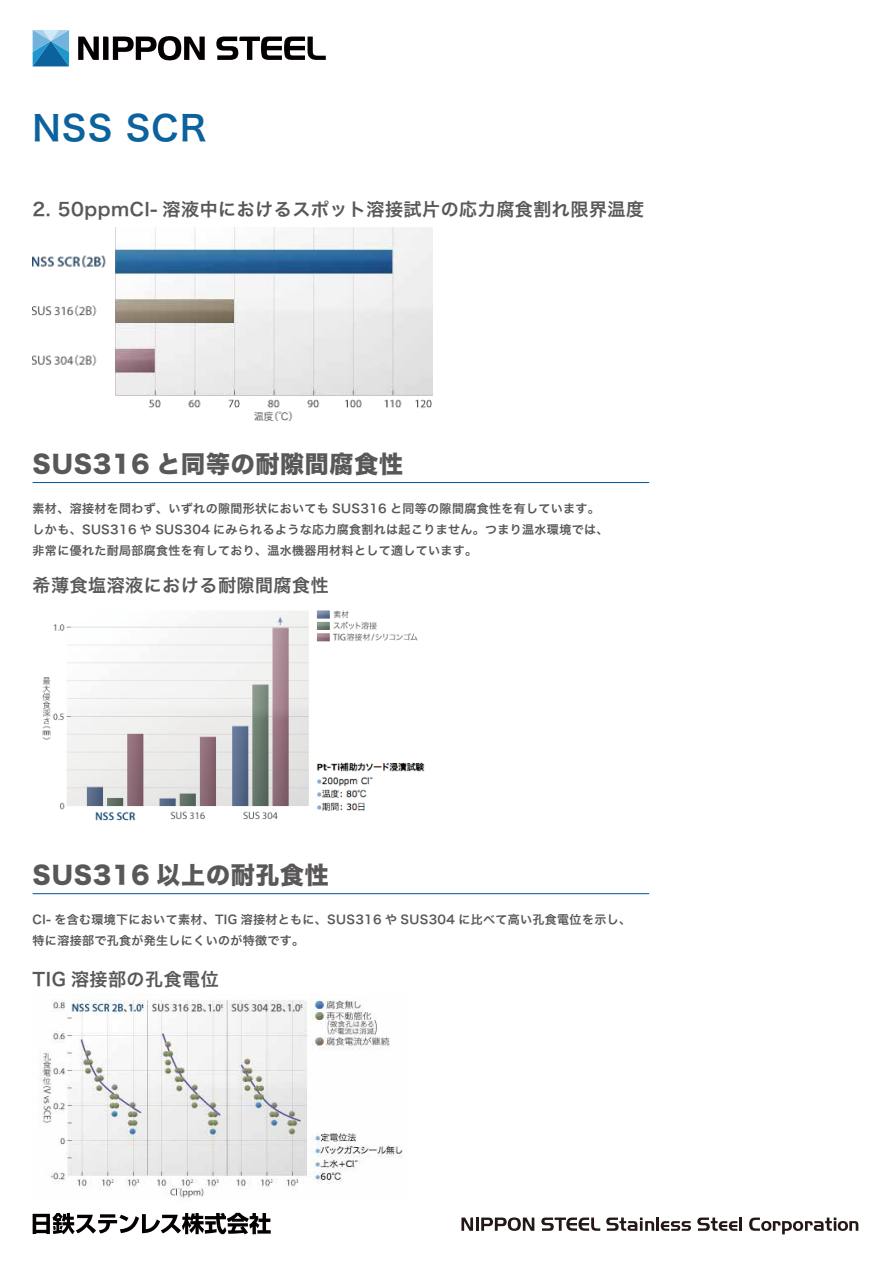
<style>
.page{position:relative;width:893px;height:1263px;background:#fff}
.page>*{position:absolute;margin:0;border:0;box-sizing:border-box;transform-origin:0 0}
.t1{font:34.5px "Hira Kaku Pro W6";letter-spacing:.03em;color:#0b629d}
.t2{font:24px "Hira Kaku Std W8";letter-spacing:.03em;color:#595757}
.t3{font:18px "Hira Kaku Pro W6";letter-spacing:.03em;color:#595757}
.t4{font:12px/21px "Hira Kaku Pro W6";letter-spacing:.03em;color:#595757}
</style>
<div class="page">
<hr style="left:33px;top:482px;width:616px;height:1px;background:#0b629d">
<hr style="left:33px;top:893px;width:616px;height:1px;background:#0b629d">
<img style="left:33px;top:227px;width:399px;height:194px">
<img style="left:42px;top:610px;width:383px;height:211px">
<img style="left:39px;top:994px;width:364px;height:205px">
<svg style="left:33px;top:30px;width:36px;height:36px"></svg>
<svg style="left:78px;top:36px;width:127px;height:24px"></svg>
<svg style="left:216px;top:37px;width:110px;height:23px"></svg>
<svg style="left:33px;top:1213px;width:238px;height:21px"></svg>
<svg style="left:461px;top:1217px;width:12px;height:14px"></svg>
<hr style="left:476px;top:1217px;width:3px;height:14px;background:#231815">
<svg style="left:481px;top:1217px;width:53px;height:14px"></svg>
<svg style="left:541px;top:1217px;width:59px;height:14px"></svg>
<svg style="left:606px;top:1217px;width:48px;height:14px"></svg>
<hr style="left:656px;top:1217px;width:3px;height:14px;background:#231815">
<svg style="left:661px;top:1221px;width:30px;height:10px"></svg>
<svg style="left:697px;top:1217px;width:45px;height:14px"></svg>
<svg style="left:749px;top:1217px;width:109px;height:17px"></svg>
<h1 class="t1" style="left:33px;top:97px;width:176px">NSS SCR</h1>
<h3 class="t3" style="left:33px;top:193px;width:613px">2. 50ppmCl- 溶液中におけるスポット溶接試片の応力腐食割れ限界温度</h3>
<h2 class="t2" style="left:33px;top:451px;width:372px">SUS316 と同等の耐隙間腐食性</h2>
<p class="t4" style="left:33px;top:497px;width:577px">素材、溶接材を問わず、いずれの隙間形状においても SUS316 と同等の隙間腐食性を有しています。しかも、SUS316 や SUS304 にみられるような応力腐食割れは起こりません。つまり温水環境では、非常に優れた耐局部腐食性を有しており、温水機器用材料として適しています。</p>
<h3 class="t3" style="left:33px;top:569px;width:298px">希薄食塩溶液における耐隙間腐食性</h3>
<h2 class="t2" style="left:33px;top:862px;width:298px">SUS316 以上の耐孔食性</h2>
<p class="t4" style="left:33px;top:909px;width:600px">Cl- を含む環境下において素材、TIG 溶接材ともに、SUS316 や SUS304 に比べて高い孔食電位を示し、特に溶接部で孔食が発生しにくいのが特徴です。</p>
<h3 class="t3" style="left:33px;top:963px;width:188px">TIG 溶接部の孔食電位</h3>
</div>
